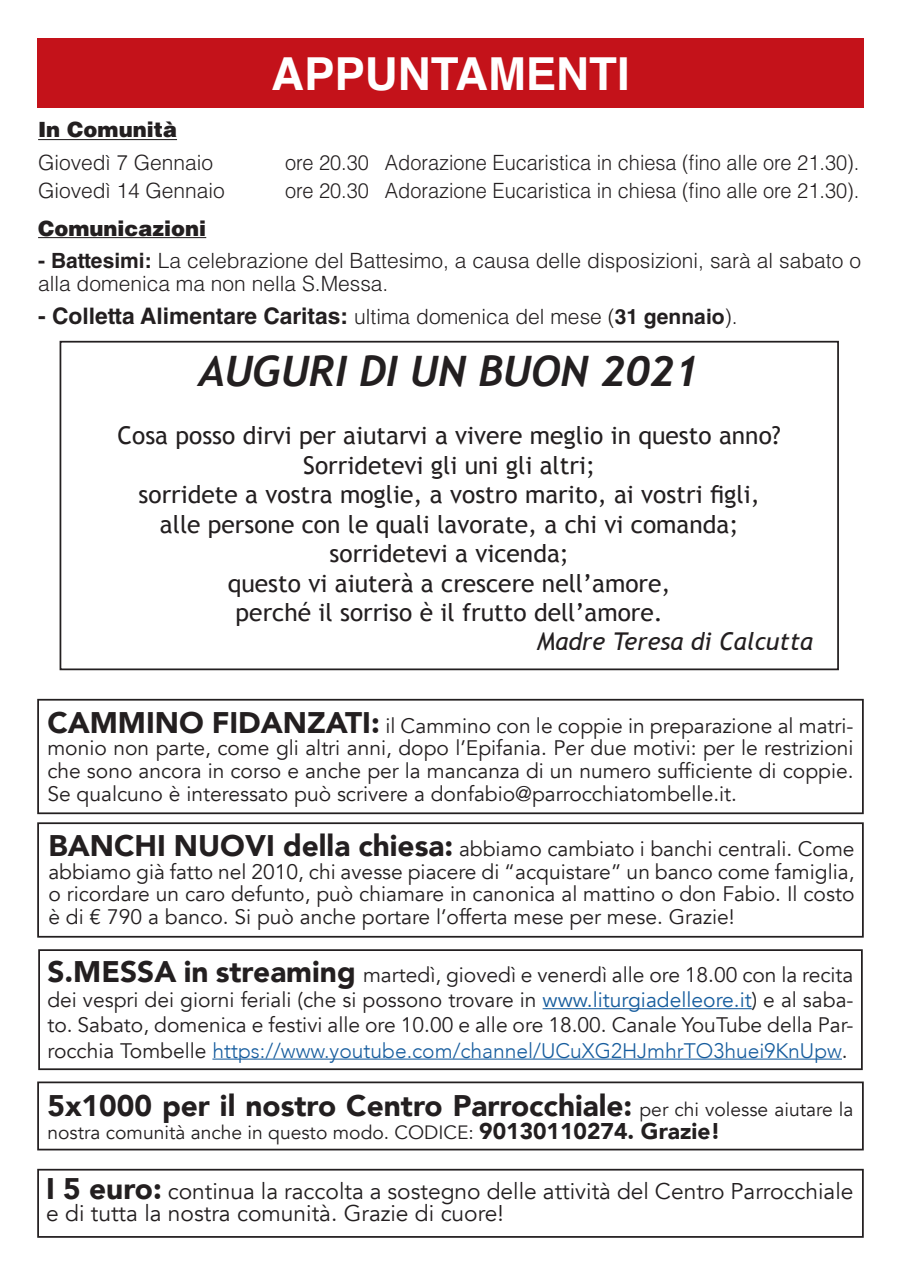
<style>
.page{position:relative;width:901px;height:1275px;background:#fff}
.page>*{position:absolute;margin:0;border:0;box-sizing:border-box;transform-origin:0 0}
.t1{font:700 45.5px "Helvetica";color:#fff}
.t2{font:italic 700 42px "Trebuchet";color:#231f20}
.t3{font:900 29.75px "Avenir";color:#231f20}
.t4{font:24.5px "Trebuchet MS";color:#231f20}
.t5{font:italic 24.5px "Trebuchet MS";color:#231f20}
.t6{font:22.75px/22.8px "Avenir";color:#231f20}
.t7{font:700 22.75px "Helvetica LT Std";color:#231f20}
.t8{font:21px/22.8px "Avenir";color:#231f20;text-align:justify}
.t9{font:300 21px/22.8px "Helvetica LT Std";color:#231f20}
.t10{font:300 21px "Helvetica LT Std";color:#231f20;scale:.95 1}
.t11{font:900 21px "Helvetica LT Std";color:#231f20}
.t12{font:19.25px "Avenir";color:#231f20}
.s1{font-weight:700}
.s2{font-weight:300;font-size:21px}
.s3{font-size:21px}
.s4{font-weight:900;font-size:29.75px}
.s5{color:#175d9e}
.s6{font-weight:300;color:#175d9e}
.s7{font-weight:400;font-size:19.25px}
.s8{font-weight:900;font-size:22.75px}
</style>
<div class="page">
<hr style="left:38px;top:139px;width:139px;height:1px;background:#231f20">
<hr style="left:38px;top:237px;width:168px;height:1px;background:#231f20">
<div style="left:38px;top:949px;width:824px;height:121px;border:2px solid #231f20"></div>
<hr style="left:542px;top:1008px;width:209px;height:1px;background:#175d9e">
<hr style="left:212px;top:1058px;width:629px;height:2px;background:#175d9e">
<div style="left:37px;top:1081px;width:826px;height:69px;border:2px solid #231f20"></div>
<div style="left:37px;top:822px;width:826px;height:116px;border:2px solid #231f20"></div>
<div style="left:37px;top:1169px;width:826px;height:69px;border:2px solid #231f20"></div>
<div style="left:37px;top:38px;width:826px;height:70px;background:#c4121a"></div>
<div style="left:37px;top:699px;width:826px;height:115px;border:2px solid #231f20"></div>
<div style="left:60px;top:341px;width:778px;height:329px;border:2px solid #231f20"></div>
<p class="t1" style="left:271px;top:37px;width:360px">APPUNTAMENTI</p>
<p class="t11" style="left:38px;top:116px;width:140px">In Comunità</p>
<p class="t9" style="left:38px;top:151px;width:177px">Giovedì 7 Gennaio</p>
<p class="t10" style="left:285px;top:150px;width:606px">ore 20.30 Adorazione Eucaristica in chiesa (fino alle ore 21.30).</p>
<p class="t9" style="left:38px;top:179px;width:188px">Giovedì 14 Gennaio</p>
<p class="t10" style="left:285px;top:177px;width:606px">ore 20.30 Adorazione Eucaristica in chiesa (fino alle ore 21.30).</p>
<p class="t11" style="left:38px;top:214px;width:170px">Comunicazioni</p>
<p class="t9" style="left:38px;top:249px;width:824px"><span class="s1">- Battesimi:</span> La celebrazione del Battesimo, a causa delle disposizioni, sarà al sabato o alla domenica ma non nella S.Messa.</p>
<p class="t7" style="left:38px;top:302px;width:700px">- Colletta Alimentare Caritas: <span class="s2">ultima domenica del mese (</span><span class="s3">31 gennaio</span><span class="s2">).</span></p>
<p class="t2" style="left:199px;top:345px;width:502px">AUGURI DI UN BUON 2021</p>
<p class="t4" style="left:117px;top:421px;width:664px">Cosa posso dirvi per aiutarvi a vivere meglio in questo anno?</p>
<p class="t4" style="left:303px;top:451px;width:293px">Sorridetevi gli uni gli altri;</p>
<p class="t4" style="left:139px;top:480px;width:622px">sorridete a vostra moglie, a vostro marito, ai vostri figli,</p>
<p class="t4" style="left:160px;top:510px;width:580px">alle persone con le quali lavorate, a chi vi comanda;</p>
<p class="t4" style="left:329px;top:539px;width:241px">sorridetevi a vicenda;</p>
<p class="t4" style="left:228px;top:568px;width:444px">questo vi aiuterà a crescere nell’amore,</p>
<p class="t4" style="left:235px;top:598px;width:428px">perché il sorriso è il frutto dell’amore.</p>
<p class="t5" style="left:536px;top:627px;width:278px">Madre Teresa di Calcutta</p>
<p class="t8" style="left:47px;top:714px;width:807px"><span class="s4">CAMMINO FIDANZATI:</span> il Cammino con le coppie in preparazione al matri&shy;monio non parte, come gli altri anni, dopo l’Epifania. Per due motivi: per le restrizioni che sono ancora in corso e anche per la mancanza di un numero sufficiente di coppie.<br>Se qualcuno è interessato può scrivere a donfabio@parrocchiatombelle.it.</p>
<p class="t8" style="left:48px;top:837px;width:807px"><span class="s4">BANCHI NUOVI della chiesa:</span> abbiamo cambiato i banchi centrali. Come abbiamo già fatto nel 2010, chi avesse piacere di “acquistare” un banco come famiglia, o ricordare un caro defunto, può chiamare in canonica al mattino o don Fabio. Il costo è di € 790 a banco. Si può anche portare l’offerta mese per mese. Grazie!</p>
<p class="t8" style="left:47px;top:962px;width:807px;line-height:25.2px"><span class="s4">S.MESSA in streaming</span> martedì, giovedì e venerdì alle ore 18.00 con la recita dei vespri dei giorni feriali (che si possono trovare in <span class="s5">www.liturgiadelleore.it</span>) e al saba&shy;to. Sabato, domenica e festivi alle ore 10.00 e alle ore 18.00. Canale YouTube della Par&shy;rocchia Tombelle <span class="s6">https://www.youtube.com/channel/UCuXG2HJmhrTO3huei9KnUpw</span>.</p>
<p class="t3" style="left:47px;top:1080px;width:807px">5x1000 per il nostro Centro Parrocchiale: <span class="s7">per chi volesse aiutare la</span></p>
<p class="t12" style="left:47px;top:1121px;width:674px">nostra comunità anche in questo modo. CODICE: <span class="s8">90130110274. Grazie!</span></p>
<p class="t6" style="left:46px;top:1180px;width:808px"><span class="s4">I 5 euro:</span> continua la raccolta a sostegno delle attività del Centro Parrocchiale e di tutta la nostra comunità. Grazie di cuore!</p>
</div>
